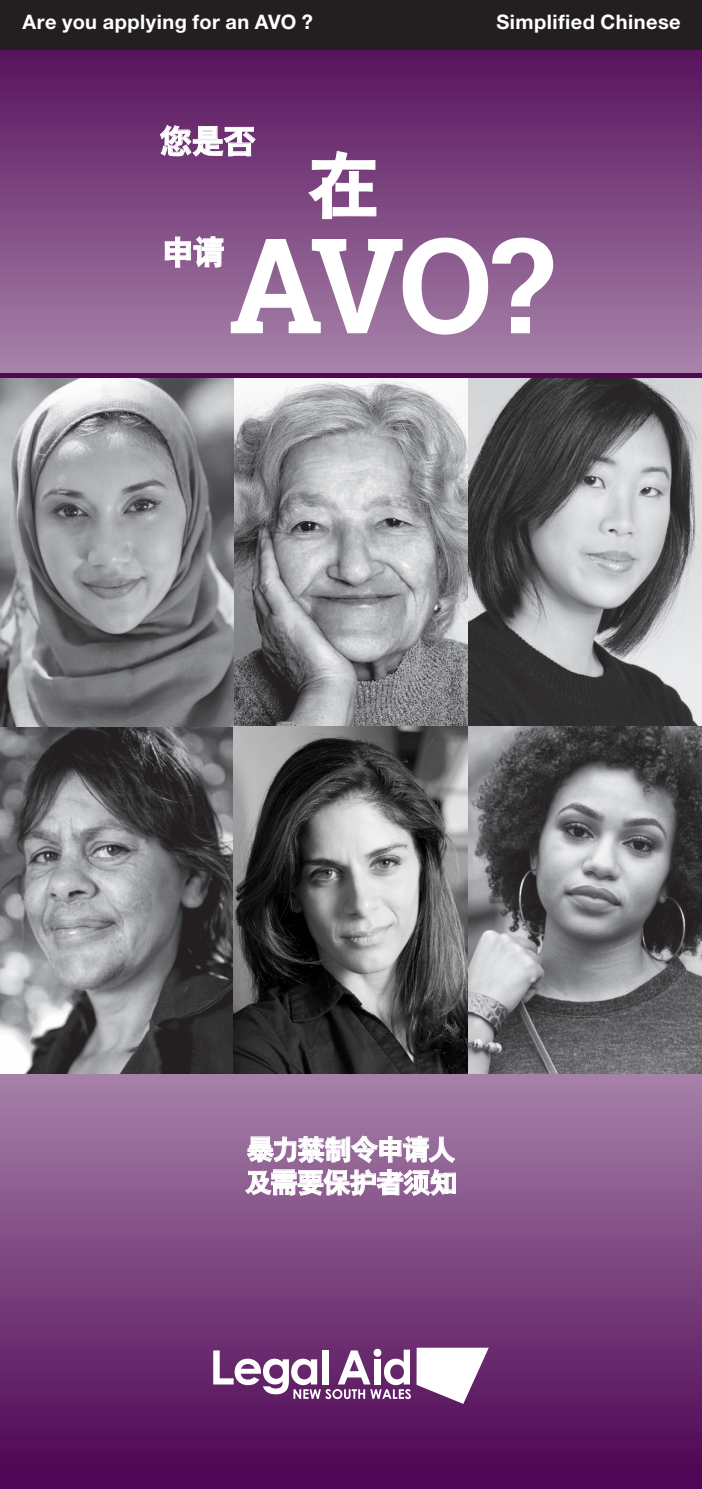
<style>
.page{position:relative;width:702px;height:1489px;background:#fff}
.page>*{position:absolute;margin:0;border:0;box-sizing:border-box;transform-origin:0 0}
.t1{font:700 132.5px "Roboto Slab";color:#fff}
.t2{font:74px "Heiti CSEG";color:#fff}
.t3{font:32.5px "Heiti CSEG";color:#fff}
.t4{font:27.5px/33px "Heiti CSEG";letter-spacing:-.05em;color:#fff}
.H2{font:700 20px "Helvetica Neue LT Pro";letter-spacing:.025em;color:#fff}
</style>
<div class="page">
<div style="left:0;top:1066px;width:702px;height:422px;background:linear-gradient(to bottom,#a884aa,#4d0252)"></div>
<svg style="left:0;top:50px;width:702px;height:322px;background:#804b83"></svg>
<svg style="left:213px;top:1347px;width:275px;height:56px"></svg>
<img style="left:0;top:378px;width:702px;height:695px">
<svg style="left:244px;top:1134px;width:212px;height:68px;background:#ac8aae"></svg>
<svg style="left:159px;top:124px;width:97px;height:33px;background:#946897"></svg>
<svg style="left:308px;top:150px;width:68px;height:69px;background:#87568b"></svg>
<svg style="left:164px;top:235px;width:60px;height:33px;background:#a884ab"></svg>
<div style="left:0;top:0;width:702px;height:50px;background:#231f20"></div>
<h1 class="H2" style="left:23px;top:10px;width:292px">Are you applying for an AVO ?</h1>
<h1 class="H2" style="left:496px;top:10px;width:186px">Simplified Chinese</h1>
<p class="t3" style="left:160px;top:124px;width:98px">您是否</p>
<p class="t2" style="left:306px;top:148px;width:75px">在</p>
<p class="t1" style="left:228px;top:194px;width:327px">AVO?</p>
<p class="t3" style="left:161px;top:236px;width:65px">申请</p>
<p class="t4" style="left:245px;top:1132px;width:214px">暴力禁制令申请人及需要保护者须知</p>
</div>
